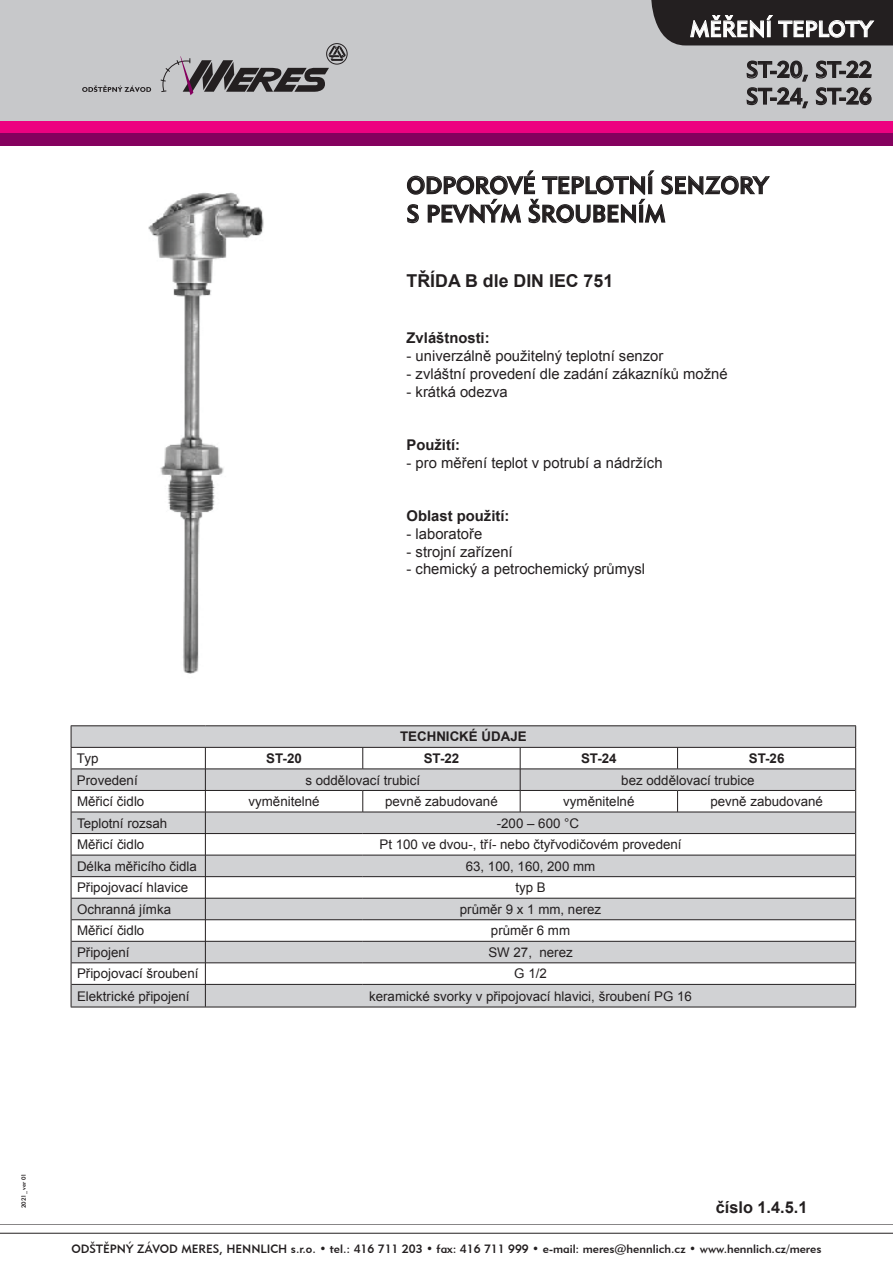
<style>
.page{position:relative;width:893px;height:1263px;background:#fff}
.page>*{position:absolute;margin:0;border:0;box-sizing:border-box;transform-origin:0 0}
.t1{font:23.7px/28.5px "Geometric 415 CE Medium A";color:#231f20}
.t2{font:22.2px/26.7px "Geometric 415 CE Medium A";color:#231f20}
.t3{font:22.2px "Geometric 415 CE Medium A";color:#fff}
.t4{font:700 17.7px "Arial";color:#231f20}
.t5{font:700 16.35px "Arial";color:#231f20}
.t6{font:14.85px "Arial";color:#231f20}
.t7{font:700 14.85px "Arial";color:#231f20}
.t8{font:13.35px "Arial";color:#231f20}
.t9{font:700 13.35px "Arial";color:#231f20}
.t10{font:12px "Geometric 415 CE Medium A";color:#231f20}
.t11{font:6px "Geometric 415 CE Medium A";color:#231f20}
</style>
<div class="page">
<hr style="left:0;top:1233px;width:893px;height:1px;background:#231f20">
<div style="left:0;top:0;width:893px;height:121px;background:#c7c8ca"></div>
<div style="left:0;top:121px;width:893px;height:13px;background:#ed0280"></div>
<div style="left:0;top:134px;width:893px;height:12px;background:#85015e"></div>
<hr style="left:0;top:1224px;width:893px;height:1px;background:#231f20">
<svg style="left:82px;top:85px;width:69px;height:7px"></svg>
<svg style="left:160px;top:46px;width:186px;height:49px"></svg>
<div style="left:326px;top:43px;width:21px;height:21px;border:1px solid #231f20;border-radius:50%"></div>
<svg style="left:815px;top:60px;width:57px;height:19px"></svg>
<svg style="left:746px;top:60px;width:62px;height:49px"></svg>
<svg style="left:815px;top:87px;width:57px;height:19px"></svg>
<svg style="left:407px;top:170px;width:363px;height:54px"></svg>
<img style="left:148px;top:192px;width:116px;height:482px">
<svg style="left:72px;top:726px;width:783px;height:281px;fill:#d1d2d4"></svg>
<svg style="left:855px;top:726px;width:1px;height:281px"></svg>
<hr style="left:71px;top:1007px;width:785px;height:1px;background:#231f20">
<svg style="left:362px;top:748px;width:1px;height:21px"></svg>
<svg style="left:677px;top:748px;width:1px;height:21px"></svg>
<hr style="left:71px;top:769px;width:292px;height:1px;background:#231f20">
<hr style="left:363px;top:769px;width:315px;height:1px;background:#231f20">
<hr style="left:678px;top:769px;width:177px;height:1px;background:#231f20">
<hr style="left:71px;top:790px;width:292px;height:1px;background:#231f20">
<hr style="left:363px;top:790px;width:157px;height:1px;background:#231f20">
<svg style="left:362px;top:791px;width:1px;height:21px"></svg>
<hr style="left:520px;top:790px;width:158px;height:1px;background:#231f20">
<svg style="left:520px;top:748px;width:1px;height:64px"></svg>
<hr style="left:678px;top:790px;width:177px;height:1px;background:#231f20">
<svg style="left:677px;top:791px;width:1px;height:21px"></svg>
<hr style="left:71px;top:812px;width:292px;height:1px;background:#231f20">
<hr style="left:363px;top:812px;width:492px;height:1px;background:#231f20">
<hr style="left:71px;top:833px;width:292px;height:1px;background:#231f20">
<hr style="left:363px;top:833px;width:492px;height:1px;background:#231f20">
<hr style="left:71px;top:855px;width:292px;height:1px;background:#231f20">
<hr style="left:363px;top:855px;width:492px;height:1px;background:#231f20">
<hr style="left:71px;top:876px;width:292px;height:1px;background:#231f20">
<hr style="left:363px;top:876px;width:492px;height:1px;background:#231f20">
<hr style="left:71px;top:898px;width:292px;height:1px;background:#231f20">
<hr style="left:363px;top:898px;width:492px;height:1px;background:#231f20">
<hr style="left:71px;top:919px;width:292px;height:1px;background:#231f20">
<hr style="left:363px;top:919px;width:492px;height:1px;background:#231f20">
<hr style="left:71px;top:941px;width:292px;height:1px;background:#231f20">
<hr style="left:363px;top:941px;width:492px;height:1px;background:#231f20">
<hr style="left:71px;top:962px;width:292px;height:1px;background:#231f20">
<hr style="left:363px;top:962px;width:492px;height:1px;background:#231f20">
<hr style="left:71px;top:984px;width:292px;height:1px;background:#231f20">
<svg style="left:205px;top:748px;width:1px;height:259px"></svg>
<hr style="left:363px;top:984px;width:492px;height:1px;background:#231f20">
<hr style="left:71px;top:725px;width:134px;height:1px;background:#231f20">
<svg style="left:71px;top:726px;width:1px;height:281px"></svg>
<hr style="left:205px;top:725px;width:651px;height:1px;background:#231f20">
<hr style="left:71px;top:747px;width:785px;height:1px;background:#231f20">
<svg style="left:651px;top:0;width:242px;height:45px;background:#3c3839"></svg>
<h2 class="t3" style="left:690px;top:15px;width:184px">MÌØENÍ TEPLOTY</h2>
<h2 class="t3" style="left:793px;top:15px;width:60px">LAKU</h2>
<h2 class="t2" style="left:746px;top:56px;width:127px">ST-20, ST-22<br>ST-24, ST-26</h2>
<h1 class="t1" style="left:407px;top:171px;width:363px">ODPOROVÉ TEPLOTNÍ SENZORY<br>S PEVNÝM ŠROUBENÍM</h1>
<h3 class="t4" style="left:407px;top:269px;width:208px">TŘÍDA B dle DIN IEC 751</h3>
<p class="t7" style="left:407px;top:328px;width:85px">Zvláštnosti:</p>
<p class="t6" style="left:407px;top:346px;width:258px">- univerzálně použitelný teplotní senzor</p>
<p class="t6" style="left:407px;top:364px;width:322px">- zvláštní provedení dle zadání zákazníků možné</p>
<p class="t6" style="left:407px;top:382px;width:103px">- krátká odezva</p>
<p class="t7" style="left:407px;top:435px;width:55px">Použití:</p>
<p class="t6" style="left:407px;top:453px;width:257px">- pro měření teplot v potrubí a nádržích</p>
<p class="t7" style="left:407px;top:506px;width:104px">Oblast použití:</p>
<p class="t6" style="left:407px;top:524px;width:77px">- laboratoře</p>
<p class="t6" style="left:407px;top:542px;width:108px">- strojní zařízení</p>
<p class="t6" style="left:407px;top:559px;width:240px">- chemický a petrochemický průmysl</p>
<p class="t9" style="left:400px;top:728px;width:128px">TECHNICKÉ ÚDAJE</p>
<p class="t8" style="left:77px;top:749px;width:23px">Typ</p>
<p class="t9" style="left:266px;top:749px;width:37px">ST-20</p>
<p class="t9" style="left:424px;top:749px;width:37px">ST-22</p>
<p class="t9" style="left:581px;top:749px;width:37px">ST-24</p>
<p class="t9" style="left:749px;top:749px;width:37px">ST-26</p>
<p class="t8" style="left:77px;top:771px;width:62px">Provedení</p>
<p class="t8" style="left:305px;top:771px;width:116px">s oddělovací trubicí</p>
<p class="t8" style="left:621px;top:771px;width:135px">bez oddělovací trubice</p>
<p class="t8" style="left:77px;top:793px;width:69px">Měřicí čidlo</p>
<p class="t8" style="left:249px;top:793px;width:73px">vyměnitelné</p>
<p class="t8" style="left:385px;top:793px;width:114px">pevně zabudované</p>
<p class="t8" style="left:563px;top:793px;width:73px">vyměnitelné</p>
<p class="t8" style="left:710px;top:793px;width:114px">pevně zabudované</p>
<p class="t8" style="left:77px;top:814px;width:92px">Teplotní rozsah</p>
<p class="t8" style="left:497px;top:814px;width:84px">-200 – 600 °C</p>
<p class="t8" style="left:77px;top:836px;width:69px">Měřicí čidlo</p>
<p class="t8" style="left:379px;top:836px;width:304px">Pt 100 ve dvou-, tří- nebo čtyřvodičovém provedení</p>
<p class="t8" style="left:77px;top:857px;width:121px">Délka měřicího čidla</p>
<p class="t8" style="left:466px;top:857px;width:131px">63, 100, 160, 200 mm</p>
<p class="t8" style="left:77px;top:879px;width:113px">Připojovací hlavice</p>
<p class="t8" style="left:515px;top:879px;width:32px">typ B</p>
<p class="t8" style="left:77px;top:900px;width:96px">Ochranná jímka</p>
<p class="t8" style="left:460px;top:900px;width:143px">průměr 9 x 1 mm, nerez</p>
<p class="t8" style="left:77px;top:922px;width:69px">Měřicí čidlo</p>
<p class="t8" style="left:491px;top:922px;width:81px">průměr 6 mm</p>
<p class="t8" style="left:77px;top:943px;width:54px">Připojení</p>
<p class="t8" style="left:488px;top:943px;width:86px">SW 27, nerez</p>
<p class="t8" style="left:77px;top:965px;width:123px">Připojovací šroubení</p>
<p class="t8" style="left:514px;top:965px;width:34px">G 1/2</p>
<p class="t8" style="left:77px;top:987px;width:114px">Elektrické připojení</p>
<p class="t8" style="left:369px;top:987px;width:324px">keramické svorky v připojovací hlavici, šroubení PG 16</p>
<p class="t11" style="left:20px;top:1208px;width:36px;rotate:-90deg">2021_ ver 01</p>
<p class="t5" style="left:716px;top:1196px;width:93px">číslo 1.4.5.1</p>
<p class="t10" style="left:71px;top:1241px;width:752px">ODŠTĚPNÝ ZÁVOD MERES, HENNLICH s.r.o. • tel.: 416 711 203 • fax: 416 711 999 • e-mail: meres@hennlich.cz • www.hennlich.cz/meres</p>
</div>
